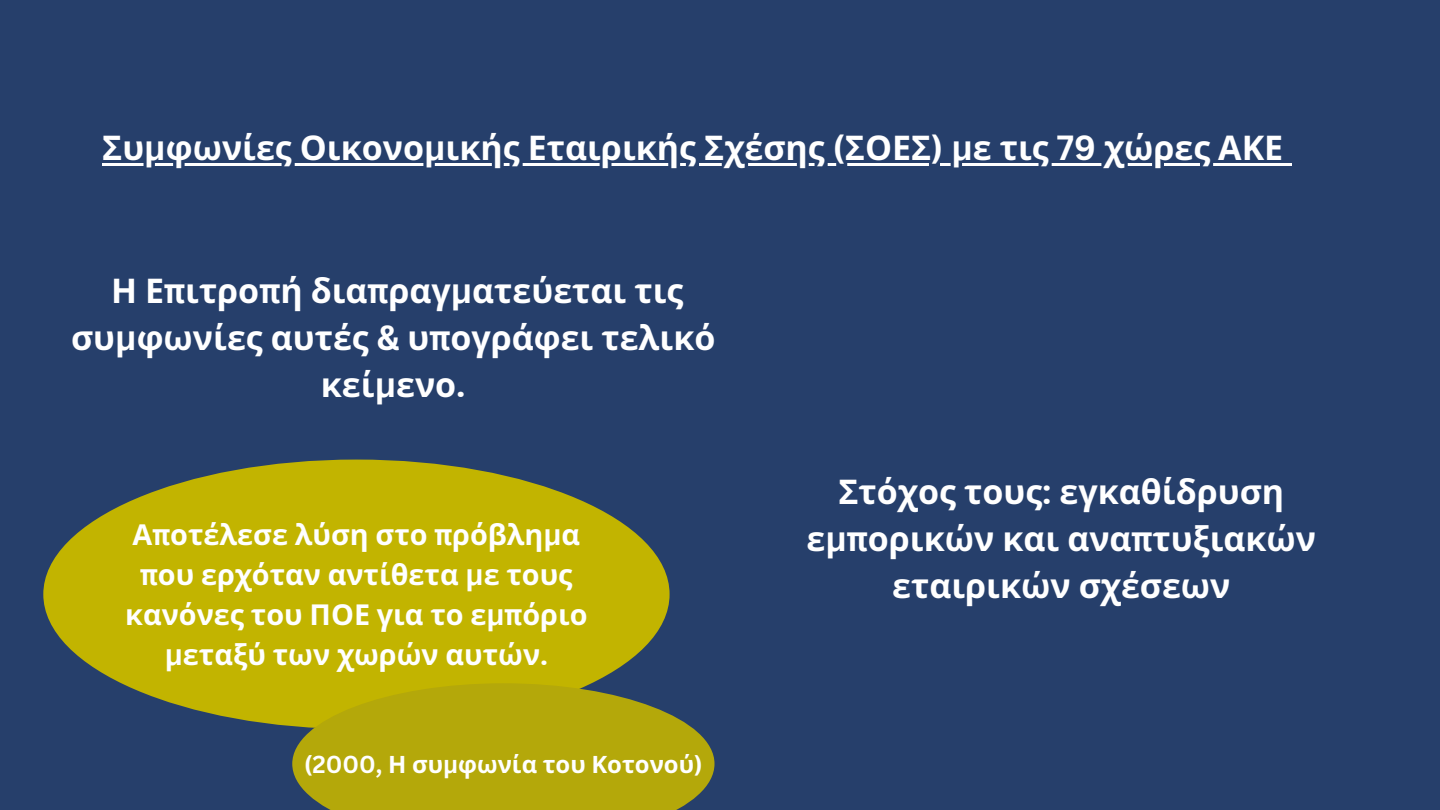
<style>
.page{position:relative;width:1440px;height:810px;background:#263f6b}
.page>*{position:absolute;margin:0;border:0;box-sizing:border-box;transform-origin:0 0}
.t1{font:700 34px/47.2px "Noto Sans";color:#fff;text-align:center}
.t2{font:700 28.8px/40px "Noto Sans";color:#fff;text-align:center}
.t3{font:700 23.9px "Noto Sans";color:#fff}
.s1{font-family:"Canva Sans"}
</style>
<div class="page">
<div style="left:43px;top:460px;width:627px;height:269px;background:#c2b400;border-radius:50%"></div>
<svg style="left:292px;top:683px;width:422px;height:127px;fill:#b4a80a"></svg>
<hr style="left:102px;top:163px;width:1181px;height:3px;background:#fff">
<svg style="left:1283px;top:163px;width:8px;height:3px"></svg>
<h1 class="t1" style="left:102px;top:123px;width:1183px">Συ<span class="s1">μ</span>φωνίες Οικονο<span class="s1">μ</span>ικής Εταιρικής Σχέσης <span class="s1">(</span>ΣΟΕΣ<span class="s1">) μ</span>ε τις <span class="s1">79</span> χώρες ΑΚΕ</h1>
<h1 class="t1" style="left:71px;top:266px;width:646px">Η Ε<span class="s1">π</span>ιτρο<span class="s1">π</span>ή δια<span class="s1">π</span>ραγ<span class="s1">μ</span>ατεύεται τις συ<span class="s1">μ</span>φωνίες αυτές <span class="s1">&amp;</span> υ<span class="s1">π</span>ογράφει τελικό κεί<span class="s1">μ</span>ενο<span class="s1">.</span></h1>
<p class="t2" style="left:125px;top:514px;width:464px">Α<span class="s1">π</span>οτέλεσε λύση στο <span class="s1">π</span>ρόβλη<span class="s1">μ</span>α <span class="s1">π</span>ου ερχόταν αντίθετα <span class="s1">μ</span>ε τους κανόνες του ΠΟΕ για το ε<span class="s1">μπ</span>όριο <span class="s1">μ</span>εταξύ των χωρών αυτών<span class="s1">.</span></p>
<h1 class="t3" style="left:304px;top:747px;width:400px"><span class="s1">(2000,</span> Η συ<span class="s1">μ</span>φωνία του Κοτονού<span class="s1">)</span></h1>
<h2 class="t1" style="left:807px;top:467px;width:511px">Στόχος τους<span class="s1">:</span> εγκαθίδρυση ε<span class="s1">μπ</span>ορικών και ανα<span class="s1">π</span>τυξιακών εταιρικών σχέσεων</h2>
</div>
